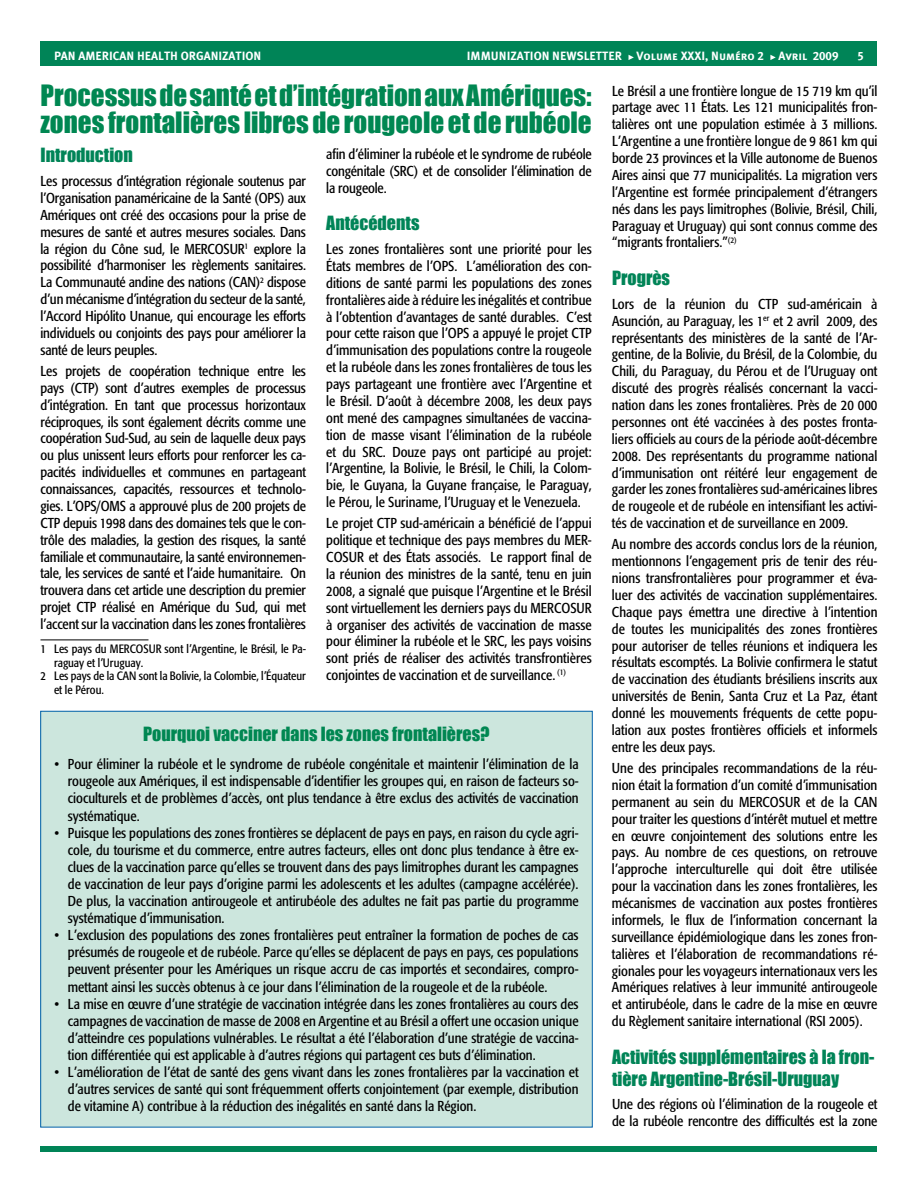
<style>
.page{position:relative;width:918px;height:1188px;background:#fff}
.page>*{position:absolute;margin:0;border:0;box-sizing:border-box;transform-origin:0 0}
.t1{font:27px/27px "Impact";color:#008752}
.t2{font:18px/21.6px "Impact";color:#008457}
.t3{font:18px "Impact";color:#008752}
.t4{font:condensed 14.25px/16.8px "Formata";color:#000;text-align:justify}
.t5{font:condensed 12px "Formata";color:#000}
.t6{font:12px "Meta Plus Bold Caps";color:#fff}
</style>
<div class="page">
<div style="left:40px;top:41px;width:838px;height:25px;background:#008457"></div>
<svg style="left:629px;top:55px;width:5px;height:5px"></svg>
<svg style="left:770px;top:55px;width:6px;height:5px"></svg>
<div style="left:40px;top:1146px;width:838px;height:6px;background:#008457"></div>
<div style="left:41px;top:711px;width:551px;height:416px;background:#cce6dd"></div>
<hr style="left:40px;top:640px;width:108px;height:1px;background:#000">
<p class="t6" style="left:54px;top:49px;width:209px">PAN AMERICAN HEALTH ORGANIZATION</p>
<p class="t6" style="left:467px;top:49px;width:373px">IMMUNIZATION NEWSLETTER Volume XXXI, Numéro 2 Avril 2009</p>
<p class="t6" style="left:858px;top:49px;width:8px">5</p>
<h1 class="t1" style="left:40px;top:81px;width:553px">Processus de santé et d’intégration aux Amériques: zones frontalières libres de rougeole et de rubéole</h1>
<p class="t2" style="left:40px;top:144px;width:94px">Introduction</p>
<p class="t4" style="left:40px;top:173px;width:267px">Les processus d’intégration régionale soutenus par l’Organisation panaméricaine de la Santé (OPS) aux Amériques ont créé des occasions pour la prise de mesures de santé et autres mesures sociales. Dans la région du Cône sud, le MERCOSUR<sup>1</sup> explore la possibilité d’harmoniser les règlements sanitaires.<br>La Communauté andine des nations (CAN)<sup>2</sup> dispose d’un mécanisme d’intégration du secteur de la santé, l’Accord Hipólito Unanue, qui encourage les efforts individuels ou conjoints des pays pour améliorer la santé de leurs peuples.</p>
<p class="t4" style="left:40px;top:363px;width:267px">Les projets de coopération technique entre les pays (CTP) sont d’autres exemples de processus d’intégration. En tant que processus horizontaux réciproques, ils sont également décrits comme une coopération Sud-Sud, au sein de laquelle deux pays ou plus unissent leurs efforts pour renforcer les ca&shy;pacités individuelles et communes en partageant connaissances, capacités, ressources et technolo&shy;gies. L’OPS/OMS a approuvé plus de 200 projets de CTP depuis 1998 dans des domaines tels que le con&shy;trôle des maladies, la gestion des risques, la santé familiale et communautaire, la santé environnemen&shy;tale, les services de santé et l’aide humanitaire. On trouvera dans cet article une description du premier projet CTP réalisé en Amérique du Sud, qui met l’accent sur la vaccination dans les zones frontalières</p>
<p class="t5" style="left:40px;top:642px;width:267px">1 Les pays du MERCOSUR sont l’Argentine, le Brésil, le Pa-</p>
<p class="t5" style="left:54px;top:656px;width:91px">raguay et l’Uruguay.</p>
<p class="t5" style="left:40px;top:669px;width:267px">2 Les pays de la CAN sont la Bolivie, la Colombie, l’Équateur</p>
<p class="t5" style="left:54px;top:683px;width:51px">et le Pérou.</p>
<p class="t4" style="left:326px;top:146px;width:267px">afin d’éliminer la rubéole et le syndrome de rubéole congénitale (SRC) et de consolider l’élimination de la rougeole.</p>
<p class="t2" style="left:326px;top:212px;width:95px">Antécédents</p>
<p class="t4" style="left:326px;top:241px;width:267px">Les zones frontalières sont une priorité pour les États membres de l’OPS. L’amélioration des con&shy;ditions de santé parmi les populations des zones frontalières aide à réduire les inégalités et contribue à l’obtention d’avantages de santé durables. C’est pour cette raison que l’OPS a appuyé le projet CTP d’immunisation des populations contre la rougeole et la rubéole dans les zones frontalières de tous les pays partageant une frontière avec l’Argentine et le Brésil. D’août à décembre 2008, les deux pays ont mené des campagnes simultanées de vaccina&shy;tion de masse visant l’élimination de la rubéole et du SRC. Douze pays ont participé au projet: l’Argentine, la Bolivie, le Brésil, le Chili, la Colom&shy;bie, le Guyana, la Guyane française, le Paraguay, le Pérou, le Suriname, l’Uruguay et le Venezuela.</p>
<p class="t4" style="left:326px;top:515px;width:267px">Le projet CTP sud-américain a bénéficié de l’appui politique et technique des pays membres du MER-COSUR et des États associés. Le rapport final de la réunion des ministres de la santé, tenu en juin 2008, a signalé que puisque l’Argentine et le Brésil sont virtuellement les derniers pays du MERCOSUR à organiser des activités de vaccination de masse pour éliminer la rubéole et le SRC, les pays voisins sont priés de réaliser des activités transfrontières conjointes de vaccination et de surveillance. <sup>(1)</sup></p>
<p class="t3" style="left:143px;top:720px;width:348px">Pourquoi vacciner dans les zones frontalières?</p>
<p class="t4" style="left:68px;top:756px;width:512px;text-indent:-13px">• Pour éliminer la rubéole et le syndrome de rubéole congénitale et maintenir l’élimination de la rougeole aux Amériques, il est indispensable d’identifier les groupes qui, en raison de facteurs so&shy;cioculturels et de problèmes d’accès, ont plus tendance à être exclus des activités de vaccination systématique.</p>
<p class="t4" style="left:68px;top:824px;width:512px;text-indent:-13px">• Puisque les populations des zones frontières se déplacent de pays en pays, en raison du cycle agri&shy;cole, du tourisme et du commerce, entre autres facteurs, elles ont donc plus tendance à être ex&shy;clues de la vaccination parce qu’elles se trouvent dans des pays limitrophes durant les campagnes de vaccination de leur pays d’origine parmi les adolescents et les adultes (campagne accélérée).<br>De plus, la vaccination antirougeole et antirubéole des adultes ne fait pas partie du programme systématique d’immunisation.</p>
<p class="t4" style="left:68px;top:927px;width:512px;text-indent:-13px">• L’exclusion des populations des zones frontalières peut entraîner la formation de poches de cas présumés de rougeole et de rubéole. Parce qu’elles se déplacent de pays en pays, ces populations peuvent présenter pour les Amériques un risque accru de cas importés et secondaires, compro&shy;mettant ainsi les succès obtenus à ce jour dans l’élimination de la rougeole et de la rubéole.</p>
<p class="t4" style="left:68px;top:995px;width:512px;text-indent:-13px">• La mise en œuvre d’une stratégie de vaccination intégrée dans les zones frontalières au cours des campagnes de vaccination de masse de 2008 en Argentine et au Brésil a offert une occasion unique d’atteindre ces populations vulnérables. Le résultat a été l’élaboration d’une stratégie de vaccina&shy;tion différentiée qui est applicable à d’autres régions qui partagent ces buts d’élimination.</p>
<p class="t4" style="left:68px;top:1064px;width:512px;text-indent:-13px">• L’amélioration de l’état de santé des gens vivant dans les zones frontalières par la vaccination et d’autres services de santé qui sont fréquemment offerts conjointement (par exemple, distribution de vitamine A) contribue à la réduction des inégalités en santé dans la Région.</p>
<p class="t4" style="left:612px;top:82px;width:267px">Le Brésil a une frontière longue de 15 719 km qu’il partage avec 11 États. Les 121 municipalités fron&shy;talières ont une population estimée à 3 millions.<br>L’Argentine a une frontière longue de 9 861 km qui borde 23 provinces et la Ville autonome de Buenos Aires ainsi que 77 municipalités. La migration vers l’Argentine est formée principalement d’étrangers nés dans les pays limitrophes (Bolivie, Brésil, Chili, Paraguay et Uruguay) qui sont connus comme des “migrants frontaliers.”<sup>(2)</sup></p>
<p class="t2" style="left:612px;top:267px;width:60px">Progrès</p>
<p class="t4" style="left:612px;top:296px;width:267px">Lors de la réunion du CTP sud-américain à Asunción, au Paraguay, les 1<sup>er</sup> et 2 avril 2009, des représentants des ministères de la santé de l’Ar&shy;gentine, de la Bolivie, du Brésil, de la Colombie, du Chili, du Paraguay, du Pérou et de l’Uruguay ont discuté des progrès réalisés concernant la vacci&shy;nation dans les zones frontalières. Près de 20 000 personnes ont été vaccinées à des postes fronta&shy;liers officiels au cours de la période août-décembre 2008. Des représentants du programme national d’immunisation ont réitéré leur engagement de garder les zones frontalières sud-américaines libres de rougeole et de rubéole en intensifiant les activi&shy;tés de vaccination et de surveillance en 2009.</p>
<p class="t4" style="left:612px;top:536px;width:267px">Au nombre des accords conclus lors de la réunion, mentionnons l’engagement pris de tenir des réu&shy;nions transfrontalières pour programmer et éva&shy;luer des activités de vaccination supplémentaires.<br>Chaque pays émettra une directive à l’intention de toutes les municipalités des zones frontières pour autoriser de telles réunions et indiquera les résultats escomptés. La Bolivie confirmera le statut de vaccination des étudiants brésiliens inscrits aux universités de Benin, Santa Cruz et La Paz, étant donné les mouvements fréquents de cette popu&shy;lation aux postes frontières officiels et informels entre les deux pays.</p>
<p class="t4" style="left:612px;top:760px;width:267px">Une des principales recommandations de la réu&shy;nion était la formation d’un comité d’immunisation permanent au sein du MERCOSUR et de la CAN pour traiter les questions d’intérêt mutuel et mettre en œuvre conjointement des solutions entre les pays. Au nombre de ces questions, on retrouve l’approche interculturelle qui doit être utilisée pour la vaccination dans les zones frontalières, les mécanismes de vaccination aux postes frontières informels, le flux de l’information concernant la surveillance épidémiologique dans les zones fron&shy;talières et l’élaboration de recommandations ré&shy;gionales pour les voyageurs internationaux vers les Amériques relatives à leur immunité antirougeole et antirubéole, dans le cadre de la mise en œuvre du Règlement sanitaire international (RSI 2005).</p>
<p class="t2" style="left:612px;top:1046px;width:264px">Activités supplémentaires à la fron&shy;tière Argentine-Brésil-Uruguay</p>
<p class="t4" style="left:612px;top:1096px;width:267px">Une des régions où l’élimination de la rougeole et de la rubéole rencontre des difficultés est la zone</p>
</div>
